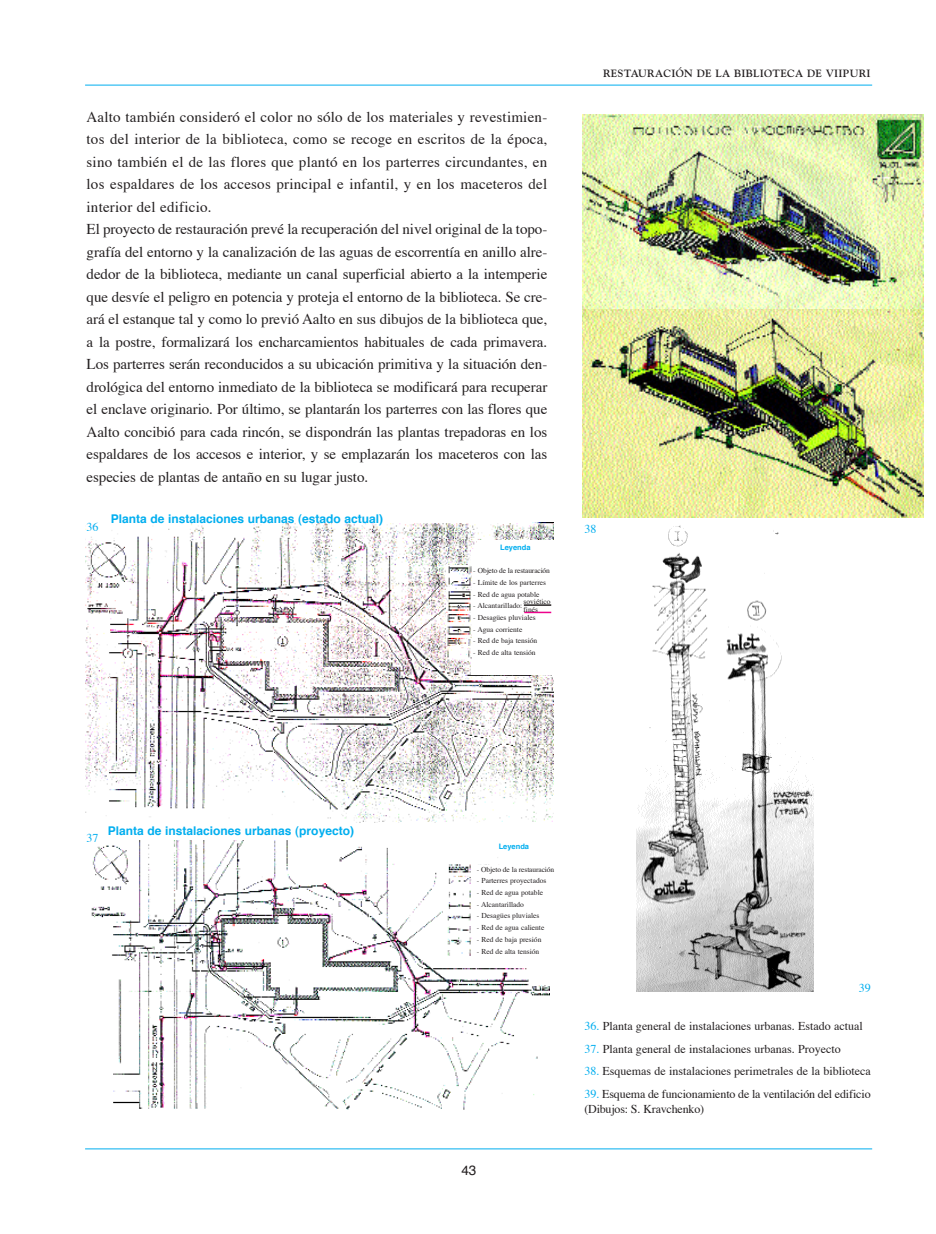
<style>
.page{position:relative;width:936px;height:1234px;background:#fff}
.page>*{position:absolute;margin:0;border:0;box-sizing:border-box;transform-origin:0 0}
.t1{font:15px/22.5px "Times";letter-spacing:-.005em;color:#231f20}
.t2{font:13.5px "Helvetica";color:#231f20}
.t3{font:12px/15px "Times";color:#231f20}
.t4{font:700 12px "Helvetica";color:#00aeef}
.t5{font:12px "Times";color:#00aeef}
.t6{font:700 10.5px "Goudy";letter-spacing:.03em;color:#231f20}
.t7{font:7.5px/7.5px "Times";color:#231f20}
.t8{font:7.5px "Times";letter-spacing:-.02em;color:#231f20}
.t9{font:700 7.5px "Helvetica";color:#00aeef}
.s1{color:#00aeef}
</style>
<div class="page">
<hr style="left:85px;top:1148px;width:787px;height:1px;background:#00aeef">
<hr style="left:85px;top:85px;width:787px;height:1px;background:#00aeef">
<img style="left:85px;top:522px;width:468px;height:300px">
<img style="left:91px;top:840px;width:458px;height:270px">
<img style="left:636px;top:525px;width:177px;height:466px">
<div style="left:471px;top:549px;width:92px;height:125px;background:#fff"></div>
<div style="left:477px;top:539px;width:76px;height:16px;background:#fff"></div>
<div style="left:475px;top:838px;width:77px;height:16px;background:#fff"></div>
<div style="left:475px;top:864px;width:108px;height:96px;background:#fff"></div>
<img style="left:583px;top:114px;width:340px;height:195px">
<img style="left:583px;top:309px;width:340px;height:209px">
<svg style="left:524px;top:604px;width:27px;height:1px"></svg>
<hr style="left:524px;top:611px;width:27px;height:2px;background:#ed028c">
<img style="left:446px;top:566px;width:25px;height:94px">
<img style="left:443px;top:863px;width:28px;height:100px">
<p class="t1" style="left:87px;top:106px;width:462px">Aalto también consideró el color no sólo de los materiales y revestimien&shy;tos del interior de la biblioteca, como se recoge en escritos de la época, sino también el de las flores que plantó en los parterres circundantes, en los espaldares de los accesos principal e infantil, y en los maceteros del interior del edificio.<br>El proyecto de restauración prevé la recuperación del nivel original de la topo&shy;grafía del entorno y la canalización de las aguas de escorrentía en anillo alre&shy;dedor de la biblioteca, mediante un canal superficial abierto a la intemperie que desvíe el peligro en potencia y proteja el entorno de la biblioteca. Se cre&shy;ará el estanque tal y como lo previó Aalto en sus dibujos de la biblioteca que, a la postre, formalizará los encharcamientos habituales de cada primavera.<br>Los parterres serán reconducidos a su ubicación primitiva y la situación den&shy;drológica del entorno inmediato de la biblioteca se modificará para recuperar el enclave originario. Por último, se plantarán los parterres con las flores que Aalto concibió para cada rincón, se dispondrán las plantas trepadoras en los espaldares de los accesos e interior, y se emplazarán los maceteros con las especies de plantas de antaño en su lugar justo.</p>
<p class="t5" style="left:87px;top:521px;width:13px">36</p>
<p class="t4" style="left:111px;top:513px;width:274px">Planta de instalaciones urbanas (estado actual)</p>
<p class="t9" style="left:500px;top:544px;width:32px">Leyenda</p>
<p class="t8" style="left:473px;top:567px;width:78px">- Objeto de la restauración</p>
<p class="t7" style="left:473px;top:579px;width:74px">- Límite de los parterres</p>
<p class="t7" style="left:473px;top:591px;width:68px">- Red de agua potable</p>
<p class="t7" style="left:473px;top:602px;width:51px">- Alcantarillado:</p>
<p class="t7" style="left:473px;top:614px;width:64px">- Desagües pluviales</p>
<p class="t7" style="left:473px;top:626px;width:51px">- Agua corriente</p>
<p class="t7" style="left:473px;top:637px;width:66px">- Red de baja tensión</p>
<p class="t7" style="left:473px;top:649px;width:64px">- Red de alta tensión</p>
<p class="t7" style="left:523px;top:598px;width:29px">soviético finés</p>
<p class="t6" style="left:603px;top:67px;width:269px">RESTAURACIÓN DE LA BIBLIOTECA DE VIIPURI</p>
<p class="t5" style="left:584px;top:523px;width:13px">38</p>
<p class="t5" style="left:87px;top:832px;width:13px">37</p>
<p class="t4" style="left:108px;top:825px;width:248px">Planta de instalaciones urbanas (proyecto)</p>
<p class="t9" style="left:498px;top:842px;width:32px">Leyenda</p>
<p class="t7" style="left:477px;top:865px;width:79px">- Objeto de la restauración</p>
<p class="t7" style="left:477px;top:877px;width:71px">- Parterres proyectados</p>
<p class="t7" style="left:477px;top:889px;width:68px">- Red de agua potable</p>
<p class="t7" style="left:477px;top:900px;width:49px">- Alcantarillado</p>
<p class="t7" style="left:477px;top:912px;width:64px">- Desagües pluviales</p>
<p class="t7" style="left:477px;top:924px;width:69px">- Red de agua caliente</p>
<p class="t7" style="left:477px;top:935px;width:66px">- Red de baja presión</p>
<p class="t7" style="left:477px;top:947px;width:64px">- Red de alta tensión</p>
<p class="t2" style="left:461px;top:1163px;width:17px">43</p>
<p class="t5" style="left:858px;top:982px;width:13px">39</p>
<p class="t3" style="left:584px;top:1019px;width:280px"><span class="s1">36.</span> Planta general de instalaciones urbanas. Estado actual</p>
<p class="t3" style="left:584px;top:1041px;width:258px"><span class="s1">37.</span> Planta general de instalaciones urbanas. Proyecto</p>
<p class="t3" style="left:584px;top:1064px;width:288px"><span class="s1">38.</span> Esquemas de instalaciones perimetrales de la biblioteca</p>
<p class="t3" style="left:584px;top:1086px;width:288px"><span class="s1">39.</span> Esquema de funcionamiento de la ventilación del edificio (Dibujos: S. Kravchenko)</p>
</div>
